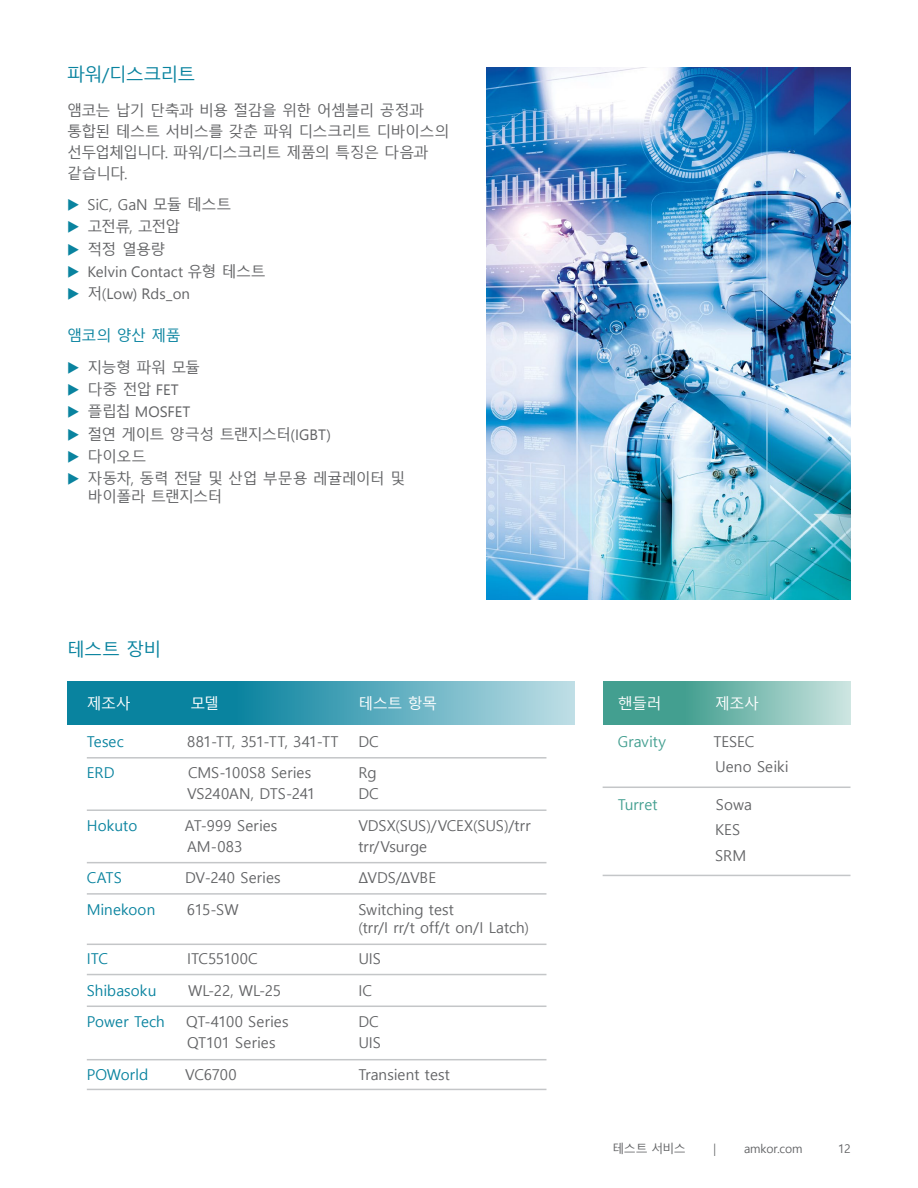
<style>
.page{position:relative;width:918px;height:1188px;background:#fff}
.page>*{position:absolute;margin:0;border:0;box-sizing:border-box;transform-origin:0 0}
.t1{font:18px "Malgun Gothic";letter-spacing:-.05em;color:#09839f}
.t2{font:15px/25.5px "Malgun Gothic";letter-spacing:-.005em;color:#636466}
.t3{font:15px/22.4px "Malgun Gothic";letter-spacing:-.05em;color:#636466}
.t4{font:15px "Malgun Gothic";color:#09839f}
.t5{font:15px/22.4px "Malgun Gothic";letter-spacing:-.045em;color:#636466}
.t6{font:15px "Malgun Gothic";letter-spacing:.015em;color:#636466}
.t7{font:15px "Malgun Gothic";letter-spacing:-.045em;color:#fff}
.t8{font:15px/31.5px "Malgun Gothic";letter-spacing:-.04em;color:#09839f}
.t9{font:15px "Malgun Gothic";letter-spacing:.005em;color:#439f90}
.t10{font:15px "Segoe UI Symbol";color:#636466}
.t11{font:12px "Malgun Gothic";letter-spacing:-.015em;color:#636466}
.s1{color:#09839f}
.s2{color:#636466}
</style>
<div class="page">
<svg style="left:67px;top:681px;width:508px;height:43px;background:#46a1b6"></svg>
<svg style="left:603px;top:681px;width:247px;height:43px;background:#71b6ab"></svg>
<hr style="left:87px;top:757px;width:459px;height:2px;background:#c4c6c8">
<hr style="left:87px;top:809px;width:459px;height:2px;background:#c4c6c8">
<hr style="left:87px;top:862px;width:459px;height:1px;background:#c4c6c8">
<hr style="left:603px;top:787px;width:248px;height:1px;background:#c4c6c8">
<hr style="left:603px;top:875px;width:248px;height:1px;background:#c4c6c8">
<hr style="left:87px;top:893px;width:459px;height:2px;background:#c4c6c8">
<hr style="left:87px;top:944px;width:459px;height:1px;background:#c4c6c8">
<hr style="left:87px;top:974px;width:459px;height:1px;background:#c4c6c8">
<hr style="left:87px;top:1006px;width:459px;height:1px;background:#c4c6c8">
<hr style="left:87px;top:1059px;width:459px;height:1px;background:#c4c6c8">
<hr style="left:87px;top:1089px;width:459px;height:1px;background:#c4c6c8">
<img style="left:486px;top:67px;width:364px;height:533px">
<p class="t1" style="left:67px;top:64px;width:130px">파워/디스크리트</p>
<p class="t3" style="left:67px;top:100px;width:384px;line-height:21px">앰코는 납기 단축과 비용 절감을 위한 어셈블리 공정과 통합된 테스트 서비스를 갖춘 파워 디스크리트 디바이스의 선두업체입니다. 파워/디스크리트 제품의 특징은 다음과 같습니다.</p>
<p class="t5" style="left:67px;top:194px;width:166px"><span class="s1">▶</span> SiC, GaN 모듈 테스트 <span class="s1">▶</span> 고전류, 고전압<br><span class="s1">▶</span> 적정 열용량</p>
<p class="t2" style="left:67px;top:261px;width:200px;line-height:22.4px;text-indent:37px">●❖ ■ □■▼ ▼ 유형 테스트 <span class="s1">▶</span>저(□</p>
<p class="t10" style="left:159px;top:285px;width:32px">▲ □■</p>
<p class="t8" style="left:67px;top:320px;width:135px">앰코의 양산 제품<br>▶ <span class="s2">지능형 파워 모듈</span></p>
<p class="t3" style="left:67px;top:379px;width:339px"><span class="s1">▶</span> 다중 전압<br><span class="s1">▶</span> 플립칩<br><span class="s1">▶</span> 절연 게이트 양극성 트랜지스터<br><span class="s1">▶</span> 다이오드<br><span class="s1">▶</span> 자동차, 동력 전달 및 산업 부문용 레귤레이터 및</p>
<p class="t5" style="left:87px;top:486px;width:136px">바이폴라 트랜지스터</p>
<p class="t1" style="left:67px;top:639px;width:96px">테스트 장비</p>
<p class="t7" style="left:87px;top:695px;width:45px">제조사</p>
<p class="t7" style="left:190px;top:695px;width:30px">모델</p>
<p class="t7" style="left:358px;top:695px;width:80px">테스트 항목</p>
<p class="t4" style="left:87px;top:733px;width:39px">Tesec</p>
<p class="t6" style="left:187px;top:733px;width:153px">881-TT, 351-TT, 341-TT</p>
<p class="t2" style="left:358px;top:729px;width:22px">DC</p>
<p class="t4" style="left:87px;top:764px;width:29px">ERD</p>
<p class="t2" style="left:188px;top:761px;width:125px">CMS-100S8 Series</p>
<p class="t2" style="left:358px;top:761px;width:20px">Rg</p>
<p class="t2" style="left:187px;top:782px;width:130px">VS240AN, DTS-241</p>
<p class="t2" style="left:358px;top:782px;width:22px">DC</p>
<p class="t4" style="left:87px;top:817px;width:52px">Hokuto</p>
<p class="t2" style="left:185px;top:813px;width:94px">AT-999 Series</p>
<p class="t2" style="left:358px;top:813px;width:174px">VDSX(SUS)/VCEX(SUS)/trr</p>
<p class="t2" style="left:187px;top:834px;width:57px">AM-083</p>
<p class="t2" style="left:358px;top:834px;width:70px">trr/Vsurge</p>
<p class="t4" style="left:87px;top:869px;width:37px">CATS</p>
<p class="t2" style="left:185px;top:866px;width:97px">DV-240 Series</p>
<p class="t2" style="left:358px;top:866px;width:79px">ΔVDS/ΔVBE</p>
<p class="t4" style="left:87px;top:901px;width:70px">Minekoon</p>
<p class="t2" style="left:187px;top:897px;width:53px">615-SW</p>
<p class="t2" style="left:358px;top:901px;width:172px;line-height:18px">Switching test<br>(trr/I rr/t off/t on/I Latch)</p>
<p class="t4" style="left:87px;top:950px;width:23px">ITC</p>
<p class="t2" style="left:187px;top:947px;width:72px">ITC55100C</p>
<p class="t2" style="left:358px;top:947px;width:24px">UIS</p>
<p class="t4" style="left:87px;top:982px;width:71px">Shibasoku</p>
<p class="t2" style="left:188px;top:978px;width:95px">WL-22, WL-25</p>
<p class="t2" style="left:358px;top:978px;width:15px">IC</p>
<p class="t4" style="left:87px;top:1013px;width:80px">Power Tech</p>
<p class="t2" style="left:186px;top:1010px;width:104px">QT-4100 Series</p>
<p class="t2" style="left:358px;top:1010px;width:22px">DC</p>
<p class="t2" style="left:187px;top:1031px;width:90px">QT101 Series</p>
<p class="t2" style="left:358px;top:1031px;width:24px">UIS</p>
<p class="t4" style="left:87px;top:1066px;width:63px">POWorld</p>
<p class="t2" style="left:185px;top:1062px;width:53px">VC6700</p>
<p class="t2" style="left:358px;top:1062px;width:93px">Transient test</p>
<p class="t7" style="left:618px;top:695px;width:45px">핸들러</p>
<p class="t7" style="left:715px;top:695px;width:45px">제조사</p>
<p class="t9" style="left:618px;top:733px;width:50px">Gravity</p>
<p class="t2" style="left:713px;top:729px;width:77px">TESEC<br>Ueno Seiki</p>
<p class="t9" style="left:618px;top:796px;width:41px">Turret</p>
<p class="t2" style="left:715px;top:792px;width:38px">Sowa<br>KES<br>SRM</p>
<p class="t11" style="left:613px;top:1142px;width:75px">테스트 서비스</p>
<p class="t11" style="left:714px;top:1142px;width:4px">|</p>
<p class="t11" style="left:744px;top:1142px;width:60px">amkor.com</p>
<p class="t11" style="left:838px;top:1142px;width:14px">12</p>
</div>
